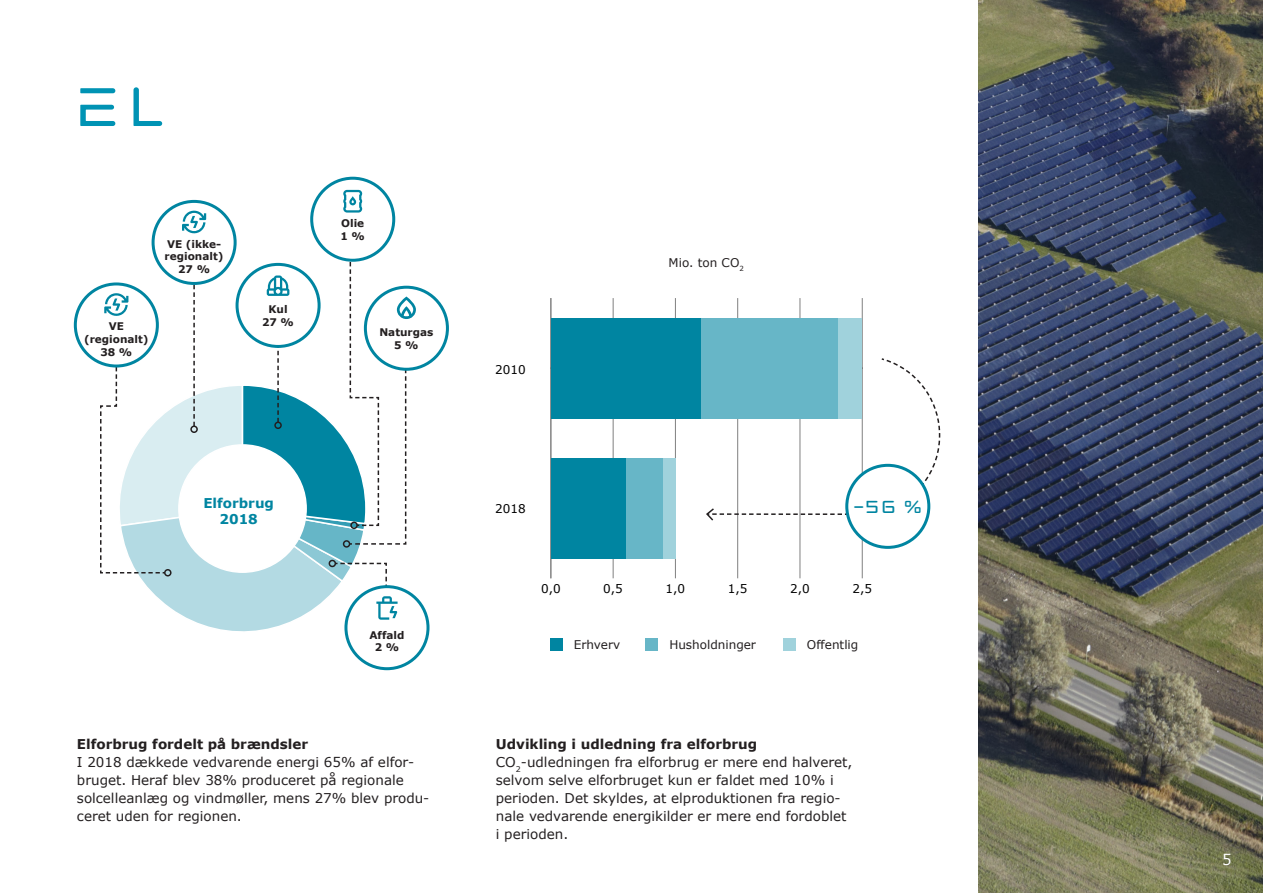
<style>
.page{position:relative;width:1263px;height:893px;background:#fff}
.page>*{position:absolute;margin:0;border:0;box-sizing:border-box;transform-origin:0 0}
.t1{font:54px "REGIONSJAELLANDAABEN";color:#0093b4}
.t2{font:17.25px "REGIONSJAELLANDAABEN";color:#0085a1}
.t3{font:15px "Verdana";color:#fff}
.t4{font:13.5px/18px "Verdana";color:#231f20}
.t5{font:700 13.5px "Verdana";color:#231f20}
.t6{font:700 13.5px "Verdana";color:#0085a1}
.t7{font:12px "Verdana";color:#231f20}
.t8{font:12px "Verdana";color:#000}
.t9{font:700 10.5px/12.6px "Verdana";color:#231f20}
</style>
<div class="page">
<img style="left:979px;top:0;width:284px;height:893px">
<hr style="left:613px;top:298px;width:1px;height:280px;background:#808080">
<hr style="left:675px;top:298px;width:1px;height:280px;background:#808080">
<hr style="left:737px;top:298px;width:1px;height:280px;background:#808080">
<hr style="left:800px;top:298px;width:1px;height:280px;background:#808080">
<hr style="left:862px;top:298px;width:1px;height:280px;background:#808080">
<hr style="left:550px;top:298px;width:1px;height:280px;background:#808080">
<div style="left:837px;top:318px;width:25px;height:101px;background:#a0d2dc"></div>
<div style="left:663px;top:458px;width:12px;height:101px;background:#a0d2dc"></div>
<div style="left:700px;top:318px;width:137px;height:101px;background:#67b6c7"></div>
<div style="left:626px;top:458px;width:37px;height:101px;background:#67b6c7"></div>
<div style="left:551px;top:318px;width:149px;height:101px;background:#0085a1"></div>
<div style="left:551px;top:458px;width:75px;height:101px;background:#0085a1"></div>
<div style="left:550px;top:638px;width:12px;height:13px;background:#0085a1"></div>
<div style="left:645px;top:638px;width:13px;height:13px;background:#67b6c7"></div>
<div style="left:783px;top:638px;width:13px;height:13px;background:#a0d2dc"></div>
<svg style="left:706px;top:357px;width:235px;height:165px"></svg>
<div style="left:847px;top:465px;width:82px;height:82px;background:#fff;border-radius:50%"></div>
<div style="left:845px;top:464px;width:85px;height:85px;border:3px solid #0085a1;border-radius:50%"></div>
<div style="left:344px;top:585px;width:85px;height:85px;border:3px solid #0085a1;border-radius:50%"></div>
<svg style="left:312px;top:178px;width:82px;height:82px"></svg>
<svg style="left:99px;top:190px;width:318px;height:445px"></svg>
<p class="t1" style="left:70px;top:74px;width:96px">EL</p>
<p class="t9" style="left:165px;top:238px;width:60px">VE (ikke&shy;regionalt)</p>
<p class="t9" style="left:178px;top:263px;width:33px">27 %</p>
<p class="t9" style="left:109px;top:320px;width:17px">VE</p>
<p class="t9" style="left:84px;top:333px;width:66px">(regionalt)</p>
<p class="t9" style="left:100px;top:346px;width:33px">38 %</p>
<p class="t9" style="left:268px;top:303px;width:21px">Kul</p>
<p class="t9" style="left:262px;top:316px;width:33px">27 %</p>
<p class="t9" style="left:341px;top:217px;width:25px">Olie</p>
<p class="t9" style="left:340px;top:230px;width:26px">1 %</p>
<p class="t9" style="left:379px;top:326px;width:55px">Naturgas</p>
<p class="t9" style="left:394px;top:339px;width:26px">5 %</p>
<p class="t8" style="left:495px;top:362px;width:32px">2010</p>
<p class="t7" style="left:669px;top:255px;width:77px">Mio. ton CO<sub>2</sub></p>
<p class="t6" style="left:203px;top:494px;width:72px">Elforbrug</p>
<p class="t2" style="left:853px;top:496px;width:71px">-56 %</p>
<p class="t6" style="left:219px;top:510px;width:40px">2018</p>
<p class="t8" style="left:495px;top:501px;width:32px">2018</p>
<p class="t9" style="left:369px;top:629px;width:36px">Affald</p>
<p class="t9" style="left:375px;top:641px;width:26px">2 %</p>
<p class="t5" style="left:77px;top:736px;width:233px">Elforbrug fordelt på brændsler</p>
<p class="t4" style="left:77px;top:754px;width:354px">I 2018 dækkede vedvarende energi 65% af elfor&shy;bruget. Heraf blev 38% produceret på regionale solcelleanlæg og vindmøller, mens 27% blev produ&shy;ceret uden for regionen.</p>
<p class="t8" style="left:541px;top:580px;width:21px">0,0</p>
<p class="t8" style="left:603px;top:580px;width:21px">0,5</p>
<p class="t8" style="left:666px;top:580px;width:21px">1,0</p>
<p class="t8" style="left:728px;top:580px;width:21px">1,5</p>
<p class="t8" style="left:790px;top:580px;width:21px">2,0</p>
<p class="t8" style="left:852px;top:580px;width:21px">2,5</p>
<p class="t7" style="left:574px;top:637px;width:48px">Erhverv</p>
<p class="t7" style="left:669px;top:637px;width:88px">Husholdninger</p>
<p class="t7" style="left:807px;top:637px;width:53px">Offentlig</p>
<p class="t5" style="left:496px;top:736px;width:263px">Udvikling i udledning fra elforbrug</p>
<p class="t4" style="left:496px;top:754px;width:358px">CO<sub>2</sub>-udledningen fra elforbrug er mere end halveret, selvom selve elforbruget kun er faldet med 10% i perioden. Det skyldes, at elproduktionen fra regio&shy;nale vedvarende energikilder er mere end fordoblet i perioden.</p>
<p class="t3" style="left:1222px;top:850px;width:11px">5</p>
</div>
